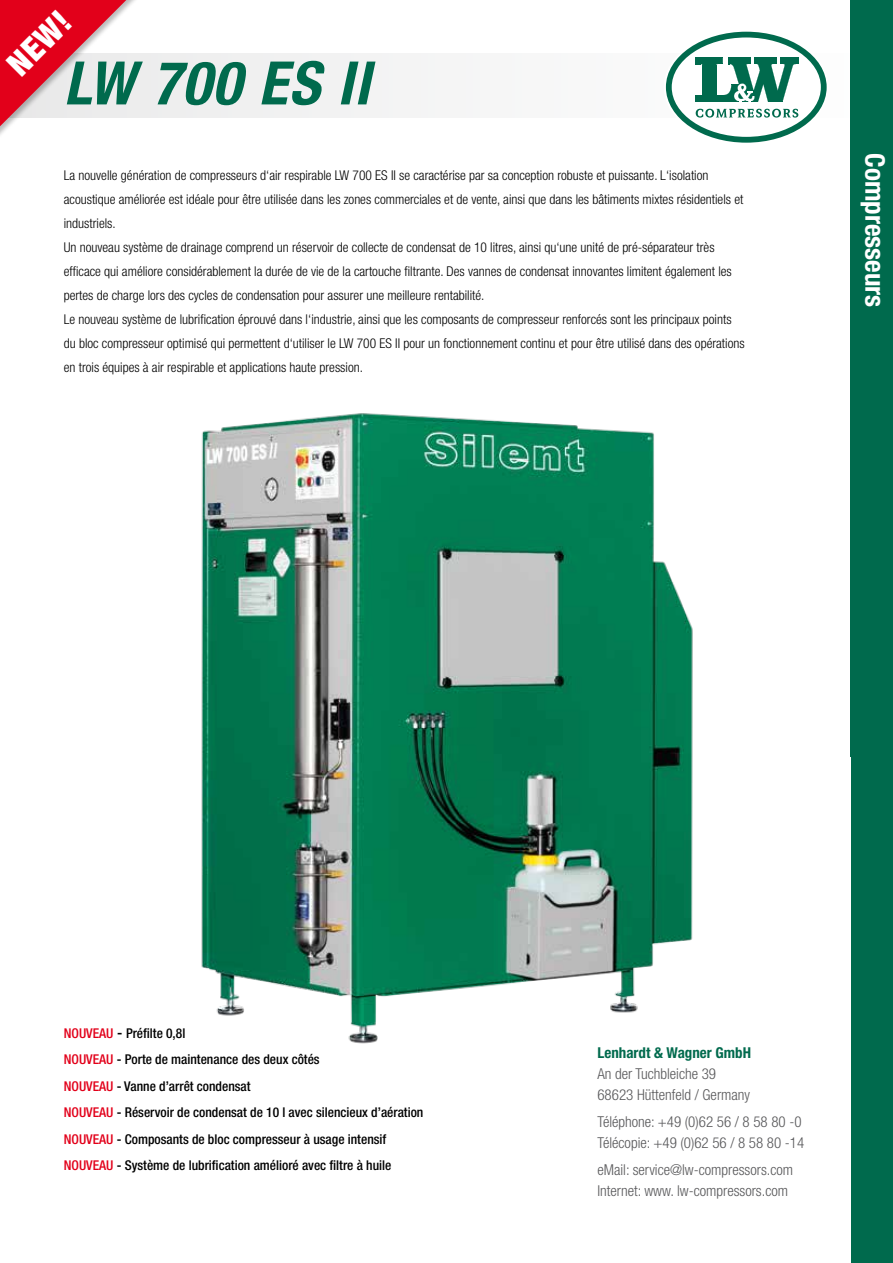
<style>
.page{position:relative;width:893px;height:1263px;background:#fff}
.page>*{position:absolute;margin:0;border:0;box-sizing:border-box;transform-origin:0 0}
.t1{font:italic 700 condensed 60px "Helvetica Neue LT Std";letter-spacing:.025em;color:#006a4d}
.t2{font:900 condensed 33px "Helvetica Neue LT Std";color:#fff}
.t3{font:700 condensed 27px "Helvetica Neue LT Std";color:#fff}
.t4{font:300 condensed 15px/21px "Helvetica Neue LT Std";color:#58585a}
.t5{font:700 condensed 15px "Helvetica Neue LT Std";color:#006a4d}
.t6{font:300 condensed 13.5px/24px "Helvetica Neue LT Std";color:#000}
.t7{font:500 condensed 13.5px/26.5px "Helvetica Neue LT Std";color:#000}
.s1{color:#e2001a}
.s2{font-size:15px}
</style>
<div class="page">
<div style="left:0;top:54px;width:893px;height:64px;background:#f4f4f5"></div>
<svg style="left:664px;top:30px;width:164px;height:114px"></svg>
<svg style="left:669px;top:35px;width:155px;height:105px;fill:#fff"></svg>
<div style="left:666px;top:32px;width:161px;height:111px;border:6px solid #006a4d;border-radius:50%"></div>
<svg style="left:695px;top:58px;width:104px;height:45px"></svg>
<svg style="left:696px;top:109px;width:102px;height:9px"></svg>
<div style="left:850px;top:0;width:43px;height:1263px;background:#006a4d"></div>
<div style="left:0;top:0;width:152px;height:227px;background:#000;opacity:.27"></div>
<svg style="left:0;top:0;width:146px;height:221px"></svg>
<img style="left:201px;top:413px;width:492px;height:631px">
<h2 class="t2" style="left:-1px;top:55px;width:76px;rotate:-45deg">NEW!</h2>
<h1 class="t1" style="left:64px;top:47px;width:307px">LW 700 ES II</h1>
<p class="t6" style="left:64px;top:163px;width:682px">La nouvelle génération de compresseurs d‘air respirable LW 700 ES II se caractérise par sa conception robuste et puissante. L‘isolation acoustique améliorée est idéale pour être utilisée dans les zones commerciales et de vente, ainsi que dans les bâtiments mixtes résidentiels et industriels.<br>Un nouveau système de drainage comprend un réservoir de collecte de condensat de 10 litres, ainsi qu‘une unité de pré-séparateur très efficace qui améliore considérablement la durée de vie de la cartouche filtrante. Des vannes de condensat innovantes limitent également les pertes de charge lors des cycles de condensation pour assurer une meilleure rentabilité.<br>Le nouveau système de lubrification éprouvé dans l‘industrie, ainsi que les composants de compresseur renforcés sont les principaux points du bloc compresseur optimisé qui permettent d‘utiliser le LW 700 ES II pour un fonctionnement continu et pour être utilisé dans des opérations en trois équipes à air respirable et applications haute pression.</p>
<h3 class="t3" style="left:891px;top:153px;width:155px;rotate:90deg">Compresseurs</h3>
<p class="t7" style="left:64px;top:1019px;width:361px"><span class="s1">NOUVEAU</span> <span class="s2">-</span> Préfilte 0,8l<br><span class="s1">NOUVEAU</span> - Porte de maintenance des deux côtés<br><span class="s1">NOUVEAU</span> - Vanne d’arrêt condensat<br><span class="s1">NOUVEAU</span> - Réservoir de condensat de 10 l avec silencieux d’aération <span class="s1">NOUVEAU</span> - Composants de bloc compresseur à usage intensif <span class="s1">NOUVEAU</span> - Système de lubrification amélioré avec filtre à huile</p>
<p class="t5" style="left:597px;top:1043px;width:155px">Lenhardt &amp; Wagner GmbH</p>
<p class="t4" style="left:597px;top:1063px;width:154px">An der Tuchbleiche 39<br>68623 Hüttenfeld / Germany</p>
<p class="t4" style="left:597px;top:1111px;width:208px">Téléphone: +49 (0)62 56 / 8 58 80 -0<br>Télécopie: +49 (0)62 56 / 8 58 80 -14</p>
<p class="t4" style="left:597px;top:1159px;width:197px">eMail: service@lw-compressors.com<br>Internet: www. lw-compressors.com</p>
</div>
